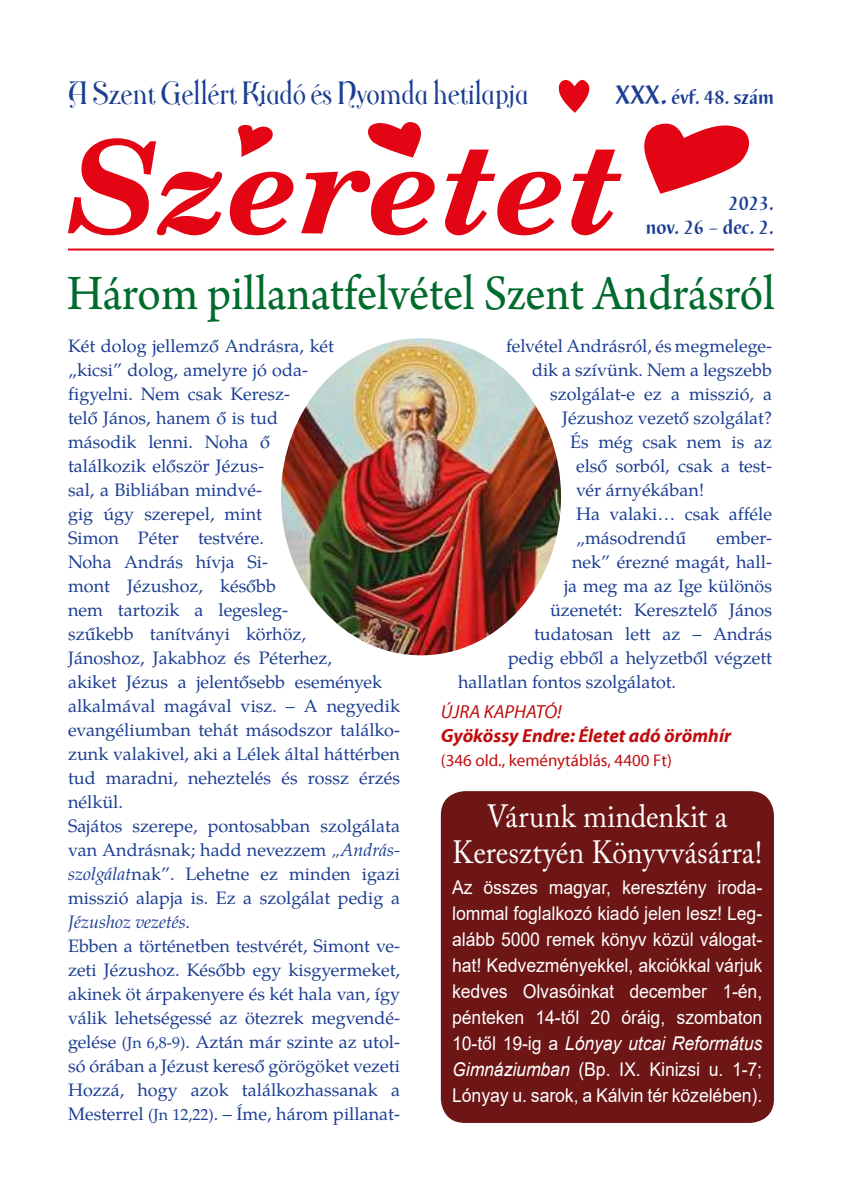
<style>
.page{position:relative;width:842px;height:1191px;background:#fff}
.page>*{position:absolute;margin:0;border:0;box-sizing:border-box;transform-origin:0 0}
.t1{font:52px "Arno Pro";letter-spacing:-.005em;color:#006b2c;scale:.94 1}
.t2{font:32px/36px "Adobe Caslon Pro";letter-spacing:.005em;color:#fff;text-align:center;scale:.93 1}
.t3{font:30px "Rene Louis";color:#1b3e92;scale:.9 1}
.t4{font:20px/24px "Barbedor Z Bold";color:#1b3e92;text-align:right;scale:.9 1}
.t5{font:19px/26px "Arial";color:#fff;text-align:justify;scale:.92 1}
.t6{font:italic 700 19px "Myriad Pro";color:#c00d0d}
.t7{font:italic 19px "Myriad Pro";color:#c00d0d}
.t8{font:18px/24px "Te X Gyre Pagella";color:#1b3e92}
.t9{font:italic 18px "Te X Gyre Pagella";color:#1b3e92}
.t10{font:17px "Myriad Pro";color:#c00d0d}
.s1{font-size:28px}
.s2{font-style:italic}
.s3{font-size:16px}
</style>
<div class="page">
<hr style="left:68px;top:248px;width:706px;height:2px;background:#e30513">
<div style="left:441px;top:791px;width:333px;height:332px;background:#6e1515;border-radius:24px"></div>
<img style="left:281px;top:338px;width:280px;height:317px">
<svg style="left:368px;top:122px;width:53px;height:36px"></svg>
<svg style="left:238px;top:125px;width:35px;height:32px"></svg>
<svg style="left:68px;top:138px;width:154px;height:97px"></svg>
<svg style="left:230px;top:172px;width:63px;height:63px"></svg>
<svg style="left:301px;top:171px;width:134px;height:64px"></svg>
<svg style="left:445px;top:150px;width:116px;height:85px"></svg>
<svg style="left:571px;top:150px;width:51px;height:85px"></svg>
<svg style="left:558px;top:79px;width:32px;height:34px"></svg>
<svg style="left:644px;top:123px;width:105px;height:71px"></svg>
<h3 class="t3" style="left:68px;top:78px;width:513px">A Szent Gellért Kiadó és Nyomda hetilapja</h3>
<p class="t4" style="left:615px;top:85px;width:177px"><span class="s1">XXX.</span> évf. 48. szám</p>
<p class="t4" style="left:646px;top:191px;width:144px">2023.<br>nov. 26 – dec. 2.</p>
<h1 class="t1" style="left:67px;top:273px;width:754px">Három pillanatfelvétel Szent Andrásról</h1>
<p class="t8" style="left:68px;top:334px;width:334px">Két dolog jellemző Andrásra, két<br>„kicsi” dolog, amelyre jó oda-<br>figyelni. Nem csak Keresz-<br>telő János, hanem ő is tud<br>második lenni. Noha ő<br>találkozik először Jézus-<br>sal, a Bibliában mindvé-<br>gig úgy szerepel, mint<br>Simon Péter testvére.<br>Noha András hívja Si-<br>mont Jézushoz, később<br>nem tartozik a legesleg-<br>szűkebb tanítványi körhöz,<br>Jánoshoz, Jakabhoz és Péterhez,<br>akiket Jézus a jelentősebb események alkalmával magával visz. – A negyedik evangéliumban tehát másodszor találko&shy;zunk valakivel, aki a Lélek által háttérben tud maradni, neheztelés és rossz érzés nélkül.<br>Sajátos szerepe, pontosabban szolgálata van Andrásnak; hadd nevezzem <span class="s2">„András&shy;szolgálat</span>nak”. Lehetne ez minden igazi misszió alapja is. Ez a szolgálat pedig a</p>
<p class="t9" style="left:68px;top:914px;width:124px">Jézushoz vezetés.</p>
<p class="t8" style="left:68px;top:934px;width:334px;text-align:justify">Ebben a történetben testvérét, Simont ve&shy;zeti Jézushoz. Később egy kisgyermeket, akinek öt árpakenyere és két hala van, így válik lehetségessé az ötezrek megvendé&shy;gelése <span class="s3">(Jn 6,8-9)</span>. Aztán már szinte az utol&shy;só órában a Jézust kereső görögöket vezeti Hozzá, hogy azok találkozhassanak a Mesterrel <span class="s3">(Jn 12,22)</span>. – Íme, három pillanat-</p>
<p class="t8" style="left:506px;top:334px;width:268px">felvétel Andrásról, és megmelege-</p>
<p class="t8" style="left:532px;top:358px;width:241px">dik a szívünk. Nem a legszebb</p>
<p class="t8" style="left:550px;top:382px;width:223px">szolgálat-e ez a misszió, a</p>
<p class="t8" style="left:562px;top:406px;width:212px">Jézushoz vezető szolgálat?</p>
<p class="t8" style="left:570px;top:430px;width:203px">És még csak nem is az</p>
<p class="t8" style="left:576px;top:454px;width:198px">első sorból, csak a test-</p>
<p class="t8" style="left:576px;top:478px;width:129px">vér árnyékában!</p>
<p class="t8" style="left:576px;top:502px;width:197px">Ha valaki… csak afféle</p>
<p class="t8" style="left:576px;top:526px;width:112px">„másodrendű</p>
<p class="t8" style="left:716px;top:526px;width:57px">ember-</p>
<p class="t8" style="left:572px;top:550px;width:201px">nek” érezné magát, hall-</p>
<p class="t8" style="left:564px;top:574px;width:209px">ja meg ma az Ige különös</p>
<p class="t8" style="left:550px;top:598px;width:224px">üzenetét: Keresztelő János</p>
<p class="t8" style="left:534px;top:622px;width:239px">tudatosan lett az – András</p>
<p class="t8" style="left:508px;top:646px;width:265px">pedig ebből a helyzetből végzett</p>
<p class="t8" style="left:458px;top:670px;width:219px">hallatlan fontos szolgálatot.</p>
<p class="t7" style="left:441px;top:702px;width:122px">ÚJRA KAPHATÓ!</p>
<p class="t6" style="left:441px;top:726px;width:292px">Gyökössy Endre: Életet adó örömhír</p>
<p class="t10" style="left:441px;top:749px;width:232px">(346 old., keménytáblás, 4400 Ft)</p>
<h2 class="t2" style="left:452px;top:801px;width:335px">Várunk mindenkit a<br>Keresztyén Könyvvásárra!</h2>
<p class="t5" style="left:452px;top:876px;width:339px">Az összes magyar, keresztény iroda&shy;lommal foglalkozó kiadó jelen lesz! Leg&shy;alább 5000 remek könyv közül válogat&shy;hat! Kedvezményekkel, akciókkal várjuk kedves Olvasóinkat december 1-én, pénteken 14-től 20 óráig, szombaton 10-től 19-ig a <span class="s2">Lónyay utcai Református Gimnáziumban</span> (Bp. IX. Kinizsi u. 1-7; Lónyay u. sarok, a Kálvin tér közelében).</p>
</div>
